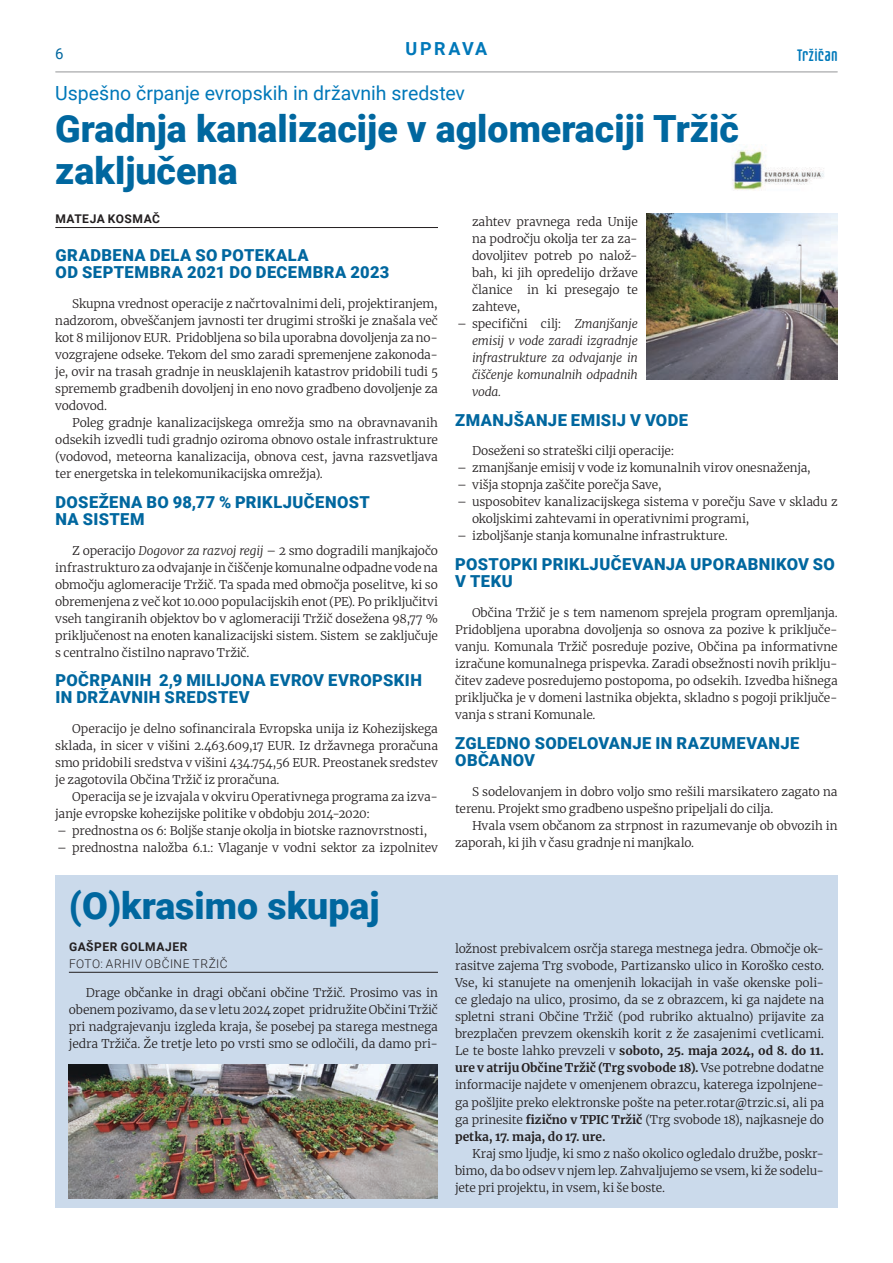
<style>
.page{position:relative;width:893px;height:1263px;background:#fff}
.page>*{position:absolute;margin:0;border:0;box-sizing:border-box;transform-origin:0 0}
.NASLOV1{font:900 37.5px/42px "Roboto";color:#00679f}
.NADNASLOV{font:19.5px "Roboto";letter-spacing:-.005em;color:#0078b9}
.NASLOV_STRANI__tema{font:700 18px "Roboto";letter-spacing:.125em;color:#0078b9}
.MEDNASLOV{font:900 16.5px/17px "Roboto";letter-spacing:.025em;color:#00679f}
.t1{font:16.5px "Fontatica 4 F";letter-spacing:.01em;color:#0079ba}
.t2{font:15px "Roboto";color:#00679f}
.Besedilo1{font:300 12px/17px "Merriweather";letter-spacing:-.01em;color:#231f20;text-align:justify}
.t3{font:italic 300 12px/17px "Merriweather";letter-spacing:-.015em;color:#231f20;text-align:justify}
.AVTOR__s_crto{font:300 12px "Roboto";letter-spacing:.04em;color:#231f20}
.AVTOR__brez_crte{font:700 12px "Roboto";letter-spacing:.05em;color:#231f20}
.AVTOR__s_crto-2{font:700 12px "Roboto";letter-spacing:.045em;color:#231f20}
.s1{font-style:italic}
.s2{font-style:normal}
.s3{font-weight:700}
</style>
<div class="page">
<hr style="left:56px;top:72px;width:781px;height:1px;background:#949698">
<div style="left:55px;top:875px;width:783px;height:333px;background:#cbdaeb"></div>
<hr style="left:55px;top:227px;width:383px;height:1px;background:#231f20">
<img style="left:732px;top:149px;width:92px;height:42px">
<hr style="left:69px;top:972px;width:369px;height:1px;background:#231f20">
<img style="left:69px;top:1064px;width:369px;height:134px">
<img style="left:646px;top:214px;width:192px;height:165px">
<p class="t2" style="left:55px;top:43px;width:10px">6</p>
<p class="NASLOV_STRANI__tema" style="left:406px;top:36px;width:83px">UPRAVA</p>
<h3 class="t1" style="left:797px;top:47px;width:42px">Tržičan</h3>
<p class="NADNASLOV" style="left:55px;top:79px;width:411px">Uspešno črpanje evropskih in državnih sredstev</p>
<p class="NASLOV1" style="left:55px;top:106px;width:685px">Gradnja kanalizacije v aglomeraciji Tržič zaključena</p>
<p class="AVTOR__s_crto-2" style="left:55px;top:210px;width:106px">MATEJA KOSMAČ</p>
<p class="MEDNASLOV" style="left:56px;top:246px;width:335px">GRADBENA DELA SO POTEKALA<br>OD SEPTEMBRA 2021 DO DECEMBRA 2023</p>
<p class="Besedilo1" style="left:55px;top:295px;width:384px;text-indent:17px">Skupna vrednost operacije z načrtovalnimi deli, projektiranjem, nadzorom, obveščanjem javnosti ter drugimi stroški je znašala več kot 8 milijonov EUR. Pridobljena so bila uporabna dovoljenja za no&shy;vozgrajene odseke. Tekom del smo zaradi spremenjene zakonoda&shy;je, ovir na trasah gradnje in neusklajenih katastrov pridobili tudi 5 sprememb gradbenih dovoljenj in eno novo gradbeno dovoljenje za vodovod.</p>
<p class="Besedilo1" style="left:55px;top:414px;width:384px;text-indent:17px">Poleg gradnje kanalizacijskega omrežja smo na obravnavanih odsekih izvedli tudi gradnjo oziroma obnovo ostale infrastrukture (vodovod, meteorna kanalizacija, obnova cest, javna razsvetljava ter energetska in telekomunikacijska omrežja).</p>
<p class="MEDNASLOV" style="left:56px;top:493px;width:316px">DOSEŽENA BO 98,77 % PRIKLJUČENOST<br>NA SISTEM</p>
<p class="Besedilo1" style="left:55px;top:541px;width:384px;text-indent:17px">Z operacijo <span class="s1">Dogovor za razvoj regij</span> – 2 smo dogradili manjkajočo infrastrukturo za odvajanje in čiščenje komunalne odpadne vode na območju aglomeracije Tržič. Ta spada med območja poselitve, ki so obremenjena z več kot 10.000 populacijskih enot (PE). Po priključitvi vseh tangiranih objektov bo v aglomeraciji Tržič dosežena 98,77 % priključenost na enoten kanalizacijski sistem. Sistem se zaključuje s centralno čistilno napravo Tržič.</p>
<p class="MEDNASLOV" style="left:56px;top:671px;width:368px">POČRPANIH 2,9 MILIJONA EVROV EVROPSKIH<br>IN DRŽAVNIH SREDSTEV</p>
<p class="Besedilo1" style="left:55px;top:720px;width:384px;text-indent:17px">Operacijo je delno sofinancirala Evropska unija iz Kohezijskega sklada, in sicer v višini 2.463.609,17 EUR. Iz državnega proračuna smo pridobili sredstva v višini 434.754,56 EUR. Preostanek sredstev je zagotovila Občina Tržič iz proračuna.</p>
<p class="Besedilo1" style="left:55px;top:788px;width:384px;text-indent:17px">Operacija se je izvajala v okviru Operativnega programa za izva&shy;janje evropske kohezijske politike v obdobju 2014-2020:</p>
<p class="Besedilo1" style="left:57px;top:822px;width:372px">– prednostna os 6: Boljše stanje okolja in biotske raznovrstnosti,</p>
<p class="Besedilo1" style="left:57px;top:839px;width:382px">– prednostna naložba 6.1.: Vlaganje v vodni sektor za izpolnitev</p>
<p class="Besedilo1" style="left:472px;top:212px;width:167px">zahtev pravnega reda Unije na področju okolja ter za za&shy;dovoljitev potreb po nalož&shy;bah, ki jih opredelijo države članice in ki presegajo te zahteve,</p>
<p class="t3" style="left:472px;top:314px;width:167px;text-indent:-15px"><span class="s2">– specifični cilj:</span> Zmanjšanje emisij v vode zaradi izgradnje infrastrukture za odvajanje in čiščenje komunalnih odpadnih voda.</p>
<p class="MEDNASLOV" style="left:455px;top:411px;width:234px">ZMANJŠANJE EMISIJ V VODE</p>
<p class="Besedilo1" style="left:472px;top:442px;width:204px">Doseženi so strateški cilji operacije:</p>
<p class="Besedilo1" style="left:457px;top:459px;width:355px">– zmanjšanje emisij v vode iz komunalnih virov onesnaženja,</p>
<p class="Besedilo1" style="left:457px;top:476px;width:206px">– višja stopnja zaščite porečja Save,</p>
<p class="Besedilo1" style="left:472px;top:493px;width:367px;text-indent:-15px">– usposobitev kanalizacijskega sistema v porečju Save v skladu z okoljskimi zahtevami in operativnimi programi,</p>
<p class="Besedilo1" style="left:457px;top:527px;width:272px">– izboljšanje stanja komunalne infrastrukture.</p>
<p class="MEDNASLOV" style="left:455px;top:555px;width:381px">POSTOPKI PRIKLJUČEVANJA UPORABNIKOV SO<br>V TEKU</p>
<p class="Besedilo1" style="left:455px;top:604px;width:384px;text-indent:17px">Občina Tržič je s tem namenom sprejela program opremljanja.<br>Pridobljena uporabna dovoljenja so osnova za pozive k priključe&shy;vanju. Komunala Tržič posreduje pozive, Občina pa informativne izračune komunalnega prispevka. Zaradi obsežnosti novih priklju&shy;čitev zadeve posredujemo postopoma, po odsekih. Izvedba hišnega priključka je v domeni lastnika objekta, skladno s pogoji priključe&shy;vanja s strani Komunale.</p>
<p class="MEDNASLOV" style="left:455px;top:734px;width:346px">ZGLEDNO SODELOVANJE IN RAZUMEVANJE<br>OBČANOV</p>
<p class="Besedilo1" style="left:455px;top:782px;width:384px;text-indent:17px">S sodelovanjem in dobro voljo smo rešili marsikatero zagato na terenu. Projekt smo gradbeno uspešno pripeljali do cilja.</p>
<p class="Besedilo1" style="left:455px;top:816px;width:384px;text-indent:17px">Hvala vsem občanom za strpnost in razumevanje ob obvozih in zaporah, ki jih v času gradnje ni manjkalo.</p>
<p class="NASLOV1" style="left:69px;top:884px;width:312px">(O)krasimo skupaj</p>
<p class="AVTOR__brez_crte" style="left:69px;top:938px;width:120px">GAŠPER GOLMAJER</p>
<p class="AVTOR__s_crto" style="left:69px;top:955px;width:160px">FOTO: ARHIV OBČINE TRŽIČ</p>
<p class="Besedilo1" style="left:69px;top:984px;width:371px;text-indent:17px">Drage občanke in dragi občani občine Tržič. Prosimo vas in obenem pozivamo, da se v letu 2024 zopet pridružite Občini Tržič pri nadgrajevanju izgleda kraja, še posebej pa starega mestnega jedra Tržiča. Že tretje leto po vrsti smo se odločili, da damo pri-</p>
<p class="Besedilo1" style="left:455px;top:940px;width:371px">ložnost prebivalcem osrčja starega mestnega jedra. Območje ok&shy;rasitve zajema Trg svobode, Partizansko ulico in Koroško cesto.<br>Vse, ki stanujete na omenjenih lokacijah in vaše okenske poli&shy;ce gledajo na ulico, prosimo, da se z obrazcem, ki ga najdete na spletni strani Občine Tržič (pod rubriko aktualno) prijavite za brezplačen prevzem okenskih korit z že zasajenimi cvetlicami.<br>Le te boste lahko prevzeli v <span class="s3">soboto, 25. maja 2024, od 8. do 11. ure v atriju Občine Tržič (Trg svobode 18).</span> Vse potrebne dodatne informacije najdete v omenjenem obrazcu, katerega izpolnjene&shy;ga pošljite preko elektronske pošte na peter.rotar@trzic.si, ali pa ga prinesite <span class="s3">fizično v TPIC Tržič</span> (Trg svobode 18), najkasneje do <span class="s3">petka, 17. maja, do 17. ure.</span></p>
<p class="Besedilo1" style="left:455px;top:1144px;width:371px;text-indent:17px">Kraj smo ljudje, ki smo z našo okolico ogledalo družbe, poskr&shy;bimo, da bo odsev v njem lep. Zahvaljujemo se vsem, ki že sodelu&shy;jete pri projektu, in vsem, ki še boste.</p>
</div>
